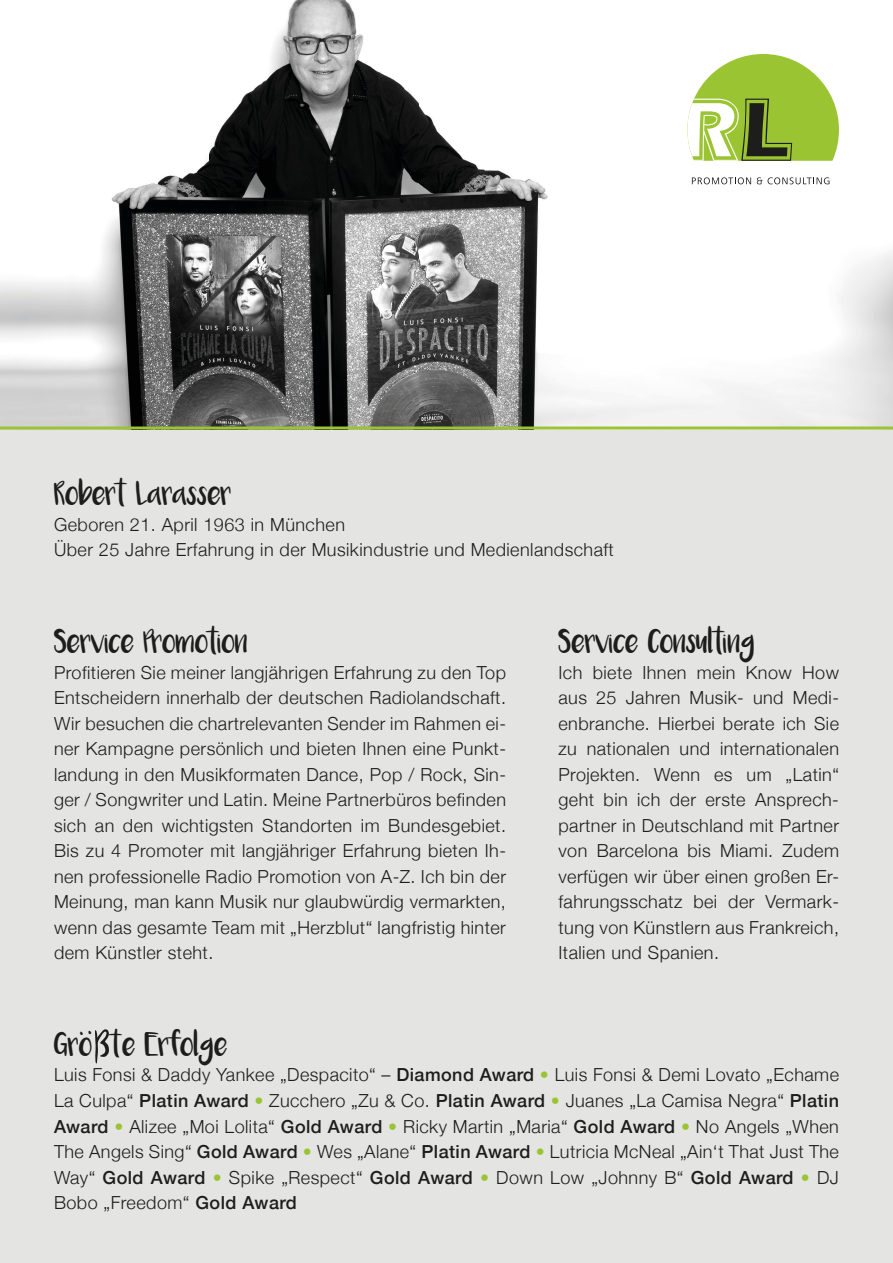
<style>
.page{position:relative;width:893px;height:1263px;background:#e4e4e3}
.page>*{position:absolute;margin:0;border:0;box-sizing:border-box;transform-origin:0 0}
.t1{font:300 18px/25.5px "Helvetica Neue";letter-spacing:.025em;color:#1d1d1b;text-align:justify}
.t2{font:18px "Luna";letter-spacing:-.045em;color:#1d1d1b}
.t3{font:18px "Luna";letter-spacing:-.005em;color:#1d1d1b}
.s1{font-weight:500}
.s2{color:#9bc432}
</style>
<div class="page">
<img style="left:0;top:0;width:893px;height:426px">
<svg style="left:692px;top:177px;width:59px;height:7px"></svg>
<svg style="left:757px;top:177px;width:72px;height:7px"></svg>
<svg style="left:687px;top:54px;width:152px;height:107px;background:#acc768"></svg>
<hr style="left:0;top:426px;width:893px;height:3px;background:#9bc432">
<svg style="left:95px;top:1029px;width:14px;height:34px"></svg>
<p class="t2" style="left:54px;top:488px;width:180px">Robert Larasser</p>
<p class="t1" style="left:54px;top:510px;width:561px">Geboren 21. April 1963 in München<br>Über 25 Jahre Erfahrung in der Musikindustrie und Medienlandschaft</p>
<p class="t2" style="left:54px;top:636px;width:196px">Service Promotion</p>
<p class="t1" style="left:54px;top:658px;width:454px">Profitieren Sie meiner langjährigen Erfahrung zu den Top Entscheidern innerhalb der deutschen Radiolandschaft.<br>Wir besuchen die chartrelevanten Sender im Rahmen ei&shy;ner Kampagne persönlich und bieten Ihnen eine Punkt&shy;landung in den Musikformaten Dance, Pop / Rock, Sin&shy;ger / Songwriter und Latin. Meine Partnerbüros befinden sich an den wichtigsten Standorten im Bundesgebiet.<br>Bis zu 4 Promoter mit langjähriger Erfahrung bieten Ih&shy;nen professionelle Radio Promotion von A-Z. Ich bin der Meinung, man kann Musik nur glaubwürdig vermarkten, wenn das gesamte Team mit „Herzblut“ langfristig hinter dem Künstler steht.</p>
<p class="t2" style="left:558px;top:636px;width:198px">Service Consulting</p>
<p class="t1" style="left:558px;top:658px;width:282px">Ich biete Ihnen mein Know How aus 25 Jahren Musik- und Medi&shy;enbranche. Hierbei berate ich Sie zu nationalen und internationalen Projekten. Wenn es um „Latin“ geht bin ich der erste Ansprech&shy;partner in Deutschland mit Partner von Barcelona bis Miami. Zudem verfügen wir über einen großen Er&shy;fahrungsschatz bei der Vermark&shy;tung von Künstlern aus Frankreich, Italien und Spanien.</p>
<p class="t3" style="left:54px;top:1039px;width:176px">Gro te Erfolge</p>
<p class="t1" style="left:54px;top:1061px;width:786px">Luis Fonsi &amp; Daddy Yankee „Despacito“ – <span class="s1">Diamond Award</span> <span class="s2">•</span> Luis Fonsi &amp; Demi Lovato „Echame La Culpa“ <span class="s1">Platin Award</span> <span class="s2">•</span> Zucchero „Zu &amp; Co. <span class="s1">Platin Award</span> <span class="s2">•</span> Juanes „La Camisa Negra“ <span class="s1">Platin Award</span> <span class="s2">•</span> Alizee „Moi Lolita“ <span class="s1">Gold Award</span> <span class="s2">•</span> Ricky Martin „Maria“ <span class="s1">Gold Award</span> <span class="s2">•</span> No Angels „When The Angels Sing“ <span class="s1">Gold Award</span> <span class="s2">•</span> Wes „Alane“ <span class="s1">Platin Award</span> <span class="s2">•</span> Lutricia McNeal „Ain‘t That Just The Way“ <span class="s1">Gold Award</span> <span class="s2">•</span> Spike „Respect“ <span class="s1">Gold Award</span> <span class="s2">•</span> Down Low „Johnny B“ <span class="s1">Gold Award</span> <span class="s2">•</span> DJ Bobo „Freedom“ <span class="s1">Gold Award</span></p>
</div>
